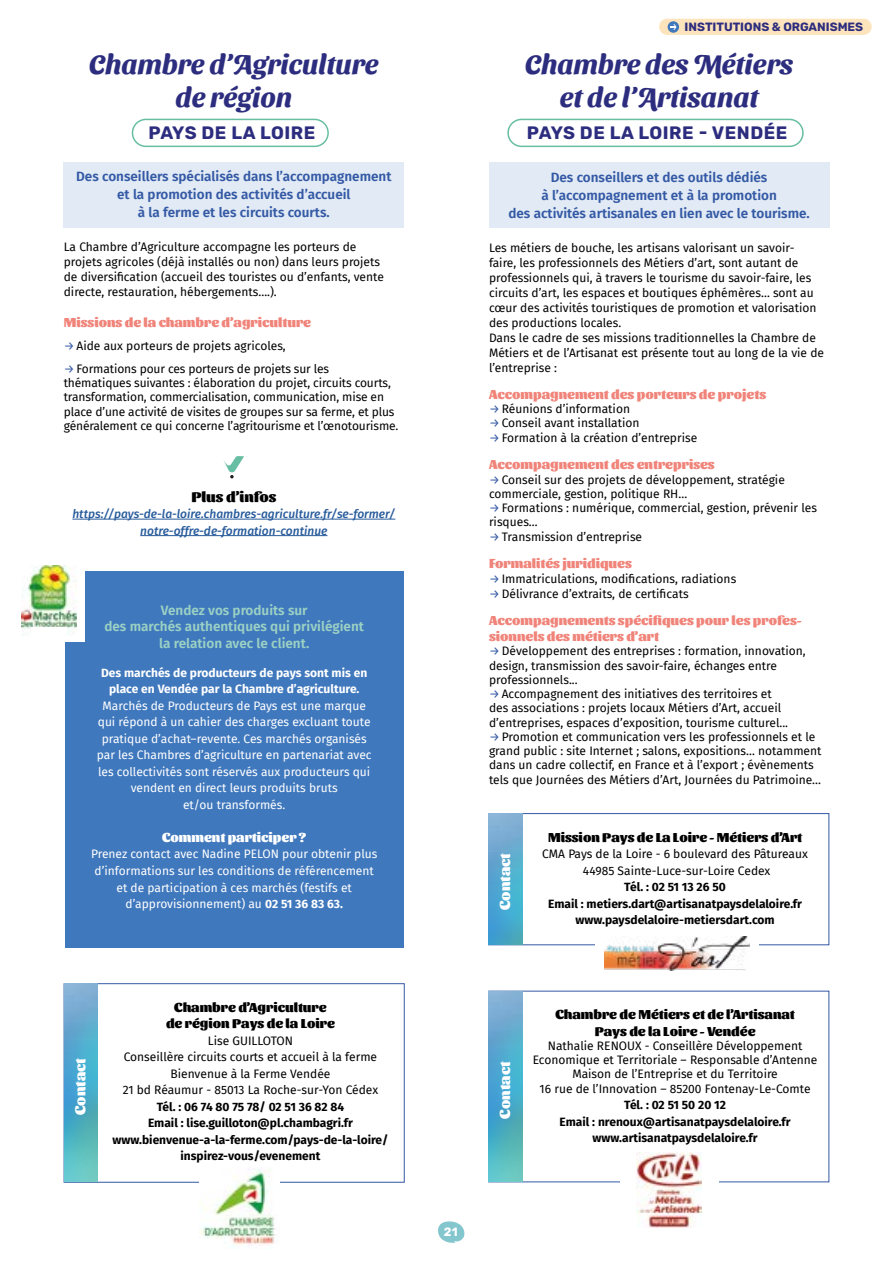
<style>
.page{position:relative;width:893px;height:1263px;background:#fff}
.page>*{position:absolute;margin:0;border:0;box-sizing:border-box;transform-origin:0 0}
.t1{font:700 27.75px/33.3px "Sansita Swashed";color:#2d2d7f;text-align:center}
.t2{font:700 18px "Rubik";letter-spacing:.03em;color:#2d2d7f}
.t3{font:900 15px "Sansita";color:#fff}
.t4{font:900 15px "Sansita";color:#000}
.t5{font:600 13.5px/18px "Fira Sans";color:#3459a5;text-align:center}
.t6{font:900 13.5px/16.5px "Sansita";color:#f0847a}
.t7{font:900 13.5px/16.5px "Sansita";color:#000;text-align:center}
.t8{font:600 13.5px/16.5px "Fira Sans";color:#9bd1c4;text-align:center}
.t9{font:900 13.5px "Sansita";color:#fff}
.t10{font:12px/14.2px "Fira Sans";color:#000}
.t11{font:12px/16.5px "Fira Sans";color:#fff;text-align:center}
.t12{font:700 12px/16.5px "Fira Sans";color:#000;text-align:center}
.t13{font:italic 500 12px/16.5px "Fira Sans";color:#275b9b;text-align:center}
.t14{font:700 12px/16.5px "Fira Sans";color:#fff;text-align:center}
.t15{font:700 12px "Rubik";color:#2d2d7f}
.t16{font:700 12px "Rubik";color:#fff}
.s1{color:#3459a5}
.s2{font-weight:700}
</style>
<div class="page">
<svg style="left:438px;top:1221px;width:27px;height:22px"></svg>
<div style="left:64px;top:162px;width:340px;height:65px;background:#e2ebf5"></div>
<div style="left:489px;top:162px;width:340px;height:65px;background:#e2ebf5"></div>
<div style="left:66px;top:571px;width:338px;height:376px;background:#4078bd"></div>
<div style="left:64px;top:983px;width:341px;height:199px;background:#fff;border:1px solid #3459a5"></div>
<div style="left:488px;top:813px;width:341px;height:132px;background:#fff;border:1px solid #3459a5"></div>
<div style="left:64px;top:984px;width:34px;height:197px;background:#84b0d5"></div>
<svg style="left:64px;top:998px;width:34px;height:183px;background:#56afc9"></svg>
<div style="left:489px;top:813px;width:33px;height:131px;background:#84b1d5"></div>
<svg style="left:489px;top:828px;width:33px;height:116px;background:#54a9cf"></svg>
<div style="left:489px;top:991px;width:33px;height:190px;background:#84b1d5"></div>
<svg style="left:489px;top:1005px;width:33px;height:176px;background:#55aeca"></svg>
<div style="left:132px;top:119px;width:197px;height:28px;border:2px solid #67bea2;border-radius:13px"></div>
<div style="left:507px;top:119px;width:297px;height:28px;border:2px solid #67bea2;border-radius:13px"></div>
<div style="left:595px;top:936px;width:164px;height:34px;background:#fff"></div>
<img style="left:604px;top:936px;width:145px;height:34px">
<img style="left:637px;top:1152px;width:65px;height:75px">
<div style="left:659px;top:19px;width:213px;height:16px;background:#fee4bc;border-radius:8px"></div>
<svg style="left:668px;top:21px;width:11px;height:12px"></svg>
<svg style="left:670px;top:24px;width:6px;height:6px"></svg>
<hr style="left:72px;top:519px;width:323px;height:1px;background:#275b9b">
<hr style="left:140px;top:535px;width:187px;height:1px;background:#275b9b">
<svg style="left:224px;top:456px;width:20px;height:22px"></svg>
<img style="left:200px;top:1169px;width:79px;height:79px">
<div style="left:13px;top:555px;width:72px;height:86px;background:#fff"></div>
<img style="left:21px;top:565px;width:56px;height:70px">
<div style="left:31px;top:627px;width:36px;height:8px;background:#fff"></div>
<p class="t15" style="left:685px;top:20px;width:180px">INSTITUTIONS &amp; ORGANISMES</p>
<h1 class="t1" style="left:89px;top:46px;width:291px">Chambre d’Agriculture de région</h1>
<h1 class="t1" style="left:525px;top:46px;width:269px">Chambre des Métiers et de l’Artisanat</h1>
<h2 class="t2" style="left:148px;top:122px;width:168px">PAYS DE LA LOIRE</h2>
<h2 class="t2" style="left:527px;top:122px;width:262px">PAYS DE LA LOIRE - VENDÉE</h2>
<p class="t5" style="left:76px;top:166px;width:317px">Des conseillers spécialisés dans l’accompagnement et la promotion des activités d’accueil<br>à la ferme et les circuits courts.</p>
<p class="t10" style="left:64px;top:239px;width:322px;line-height:15px">La Chambre d’Agriculture accompagne les porteurs de projets agricoles (déjà installés ou non) dans leurs projets de diversification (accueil des touristes ou d’enfants, vente directe, restauration, hébergements….).</p>
<p class="t6" style="left:64px;top:315px;width:249px">Missions de la chambre d’agriculture</p>
<p class="t10" style="left:64px;top:338px;width:224px"><span class="s1">→</span> Aide aux porteurs de projets agricoles,</p>
<p class="t10" style="left:64px;top:361px;width:336px"><span class="s1">→</span> Formations pour ces porteurs de projets sur les thématiques suivantes : élaboration du projet, circuits courts, transformation, commercialisation, communication, mise en place d’une activité de visites de groupes sur sa ferme, et plus généralement ce qui concerne l’agritourisme et l’œnotourisme.</p>
<p class="t4" style="left:191px;top:487px;width:87px">Plus d’infos</p>
<p class="t13" style="left:72px;top:505px;width:324px">https://pays-de-la-loire.chambres-agriculture.fr/se-former/ notre-offre-de-formation-continue</p>
<p class="t8" style="left:104px;top:601px;width:261px">Vendez vos produits sur<br>des marchés authentiques qui privilégient la relation avec le client.</p>
<p class="t14" style="left:101px;top:664px;width:268px">Des marchés de producteurs de pays sont mis en place en Vendée par la Chambre d’agriculture.</p>
<p class="t11" style="left:97px;top:697px;width:276px">Marchés de Producteurs de Pays est une marque qui répond à un cahier des charges excluant toute pratique d’achat–revente. Ces marchés organisés par les Chambres d’agriculture en partenariat avec les collectivités sont réservés aux producteurs qui vendent en direct leurs produits bruts<br>et/ou transformés.</p>
<p class="t9" style="left:162px;top:829px;width:146px">Comment participer ?</p>
<p class="t11" style="left:91px;top:846px;width:288px">Prenez contact avec Nadine PELON pour obtenir plus d’informations sur les conditions de référencement et de participation à ces marchés (festifs et d’approvisionnement) au <span class="s2">02 51 36 83 63.</span></p>
<p class="t3" style="left:71px;top:1115px;width:58px;rotate:-90deg">Contact</p>
<p class="t7" style="left:166px;top:999px;width:170px">Chambre d’Agriculture de région Pays de la Loire</p>
<p class="t10" style="left:123px;top:1032px;width:257px;line-height:16.5px;text-align:center">Lise GUILLOTON<br>Conseillère circuits courts et accueil à la ferme Bienvenue à la Ferme Vendée<br>21 bd Réaumur - 85013 La Roche-sur-Yon Cédex</p>
<p class="t12" style="left:113px;top:1097px;width:277px">Tél. : 06 74 80 75 78/ 02 51 36 82 84<br>Email : lise.guilloton@pl.chambagri.fr www.bienvenue-a-la-ferme.com/pays-de-la-loire/ inspirez-vous/evenement</p>
<p class="t5" style="left:508px;top:167px;width:303px">Des conseillers et des outils dédiés<br>à l’accompagnement et à la promotion<br>des activités artisanales en lien avec le tourisme.</p>
<p class="t10" style="left:489px;top:240px;width:337px;line-height:15px">Les métiers de bouche, les artisans valorisant un savoir&shy;faire, les professionnels des Métiers d’art, sont autant de professionnels qui, à travers le tourisme du savoir-faire, les circuits d’art, les espaces et boutiques éphémères… sont au cœur des activités touristiques de promotion et valorisation des productions locales.<br>Dans le cadre de ses missions traditionnelles la Chambre de Métiers et de l’Artisanat est présente tout au long de la vie de l’entreprise :</p>
<p class="t6" style="left:489px;top:386px;width:279px">Accompagnement des porteurs de projets</p>
<p class="t10" style="left:489px;top:402px;width:143px"><span class="s1">→</span> Réunions d’information</p>
<p class="t10" style="left:489px;top:416px;width:152px"><span class="s1">→</span> Conseil avant installation</p>
<p class="t10" style="left:489px;top:431px;width:210px"><span class="s1">→</span> Formation à la création d’entreprise</p>
<p class="t6" style="left:489px;top:457px;width:227px">Accompagnement des entreprises</p>
<p class="t10" style="left:489px;top:472px;width:297px"><span class="s1">→</span> Conseil sur des projets de développement, stratégie commerciale, gestion, politique RH…</p>
<p class="t10" style="left:489px;top:500px;width:329px"><span class="s1">→</span> Formations : numérique, commercial, gestion, prévenir les risques…</p>
<p class="t10" style="left:489px;top:530px;width:155px"><span class="s1">→</span> Transmission d’entreprise</p>
<p class="t6" style="left:489px;top:556px;width:144px">Formalités juridiques</p>
<p class="t10" style="left:489px;top:571px;width:249px"><span class="s1">→</span> Immatriculations, modifications, radiations</p>
<p class="t10" style="left:489px;top:586px;width:201px"><span class="s1">→</span> Délivrance d’extraits, de certificats</p>
<p class="t6" style="left:489px;top:612px;width:314px">Accompagnements spécifiques pour les profes&shy;sionnels des métiers d’art</p>
<p class="t10" style="left:489px;top:644px;width:318px"><span class="s1">→</span> Développement des entreprises : formation, innovation, design, transmission des savoir-faire, échanges entre professionnels...</p>
<p class="t10" style="left:489px;top:686px;width:301px"><span class="s1">→</span> Accompagnement des initiatives des territoires et des associations : projets locaux Métiers d’Art, accueil d’entreprises, espaces d’exposition, tourisme culturel...</p>
<p class="t10" style="left:489px;top:729px;width:334px"><span class="s1">→</span> Promotion et communication vers les professionnels et le grand public : site Internet ; salons, expositions… notamment dans un cadre collectif, en France et à l’export ; évènements tels que Journées des Métiers d’Art, Journées du Patrimoine...</p>
<p class="t3" style="left:496px;top:910px;width:58px;rotate:-90deg">Contact</p>
<p class="t7" style="left:548px;top:829px;width:256px">Mission Pays de La Loire - Métiers d’Art</p>
<p class="t10" style="left:542px;top:845px;width:267px;line-height:16.5px;text-align:center">CMA Pays de la Loire - 6 boulevard des Pâtureaux<br>44985 Sainte-Luce-sur-Loire Cedex</p>
<p class="t12" style="left:548px;top:878px;width:255px">Tél. : 02 51 13 26 50<br>Email : metiers.dart@artisanatpaysdelaloire.fr www.paysdelaloire-metiersdart.com</p>
<p class="t3" style="left:496px;top:1118px;width:58px;rotate:-90deg">Contact</p>
<p class="t7" style="left:555px;top:1006px;width:241px">Chambre de Métiers et de l’Artisanat<br>Pays de la Loire - Vendée</p>
<p class="t10" style="left:533px;top:1038px;width:286px;text-align:center">Nathalie RENOUX - Conseillère Développement Economique et Territoriale – Responsable d’Antenne Maison de l’Entreprise et du Territoire<br>16 rue de l’Innovation – 85200 Fontenay-Le-Comte</p>
<p class="t12" style="left:560px;top:1096px;width:232px">Tél. : 02 51 50 20 12<br>Email : nrenoux@artisanatpaysdelaloire.fr www.artisanatpaysdelaloire.fr</p>
<p class="t16" style="left:444px;top:1225px;width:15px">21</p>
</div>
